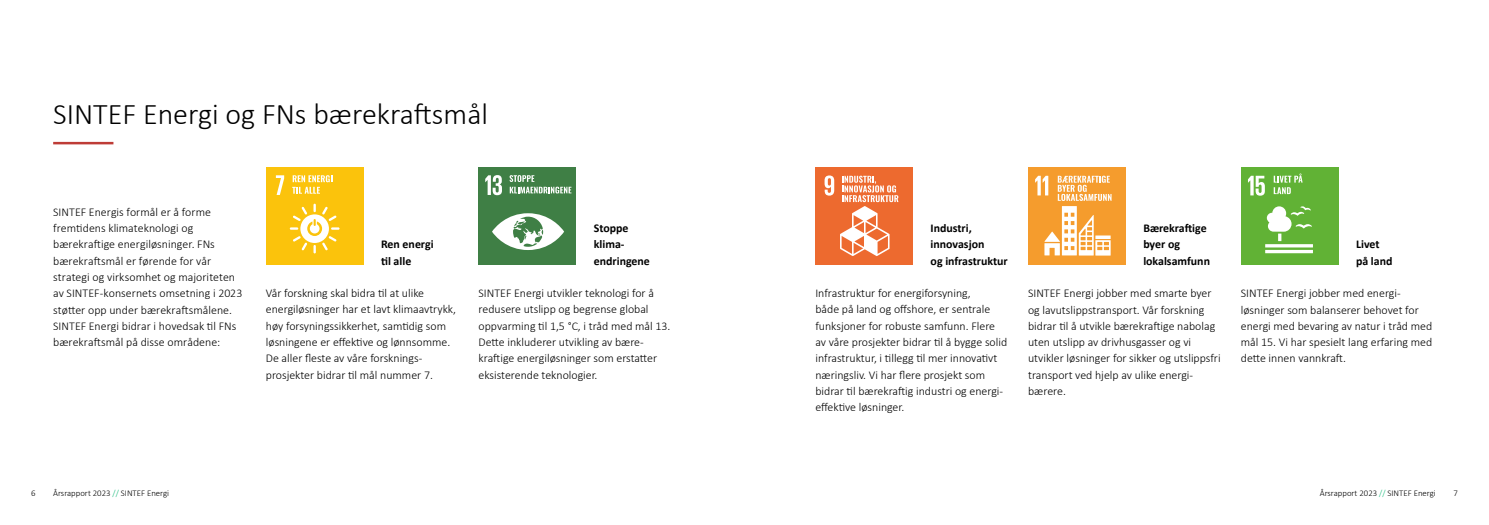
<style>
.page{position:relative;width:1489px;height:525px;background:#fff}
.page>*{position:absolute;margin:0;border:0;box-sizing:border-box;transform-origin:0 0}
.t1{font:300 30px "Calibri";color:#000}
.t2{font:300 11.88px/16.2px "Calibri";color:#000}
.t3{font:700 11.88px/16.2px "Calibri";color:#000}
.t4{font:300 8.75px "Calibri";color:#000}
.s1{color:#14b978}
</style>
<div class="page">
<hr style="left:53px;top:142px;width:60px;height:2px;background:#be3c37">
<div style="left:478px;top:167px;width:98px;height:97px;background:#3f7f45"></div>
<svg style="left:485px;top:175px;width:17px;height:20px"></svg>
<svg style="left:492px;top:213px;width:72px;height:37px"></svg>
<svg style="left:509px;top:175px;width:62px;height:18px"></svg>
<div style="left:266px;top:167px;width:97px;height:97px;background:#fbc30c"></div>
<svg style="left:276px;top:175px;width:8px;height:20px"></svg>
<svg style="left:290px;top:203px;width:49px;height:50px"></svg>
<svg style="left:292px;top:175px;width:40px;height:18px"></svg>
<div style="left:1028px;top:167px;width:97px;height:98px;background:#f59c2d"></div>
<svg style="left:1035px;top:176px;width:76px;height:79px"></svg>
<div style="left:815px;top:167px;width:97px;height:98px;background:#ed6a2f"></div>
<svg style="left:824px;top:175px;width:10px;height:20px"></svg>
<svg style="left:840px;top:176px;width:58px;height:80px"></svg>
<div style="left:1240px;top:167px;width:98px;height:98px;background:#61b235"></div>
<svg style="left:1248px;top:176px;width:16px;height:19px"></svg>
<hr style="left:1265px;top:244px;width:47px;height:3px;background:#fff">
<hr style="left:1265px;top:250px;width:47px;height:3px;background:#fff">
<svg style="left:1266px;top:206px;width:45px;height:35px"></svg>
<svg style="left:1273px;top:173px;width:29px;height:21px"></svg>
<h1 class="t1" style="left:53px;top:95px;width:436px">SINTEF Energi og FNs bærekraftsmål</h1>
<p class="t2" style="left:53px;top:204px;width:191px">SINTEF Energis formål er å forme fremtidens klimateknologi og bærekraftige energiløsninger. FNs bærekraftsmål er førende for vår strategi og virksomhet og majoriteten av SINTEF-konsernets omsetning i 2023 støtter opp under bærekraftsmålene.<br>SINTEF Energi bidrar i hovedsak til FNs bærekraftsmål på disse områdene:</p>
<p class="t3" style="left:381px;top:236px;width:54px">Ren energi til alle</p>
<p class="t2" style="left:266px;top:285px;width:192px">Vår forskning skal bidra til at ulike energiløsninger har et lavt klimaavtrykk, høy forsyningssikkerhet, samtidig som løsningene er effektive og lønnsomme.<br>De aller fleste av våre forsknings&shy;prosjekter bidrar til mål nummer 7.</p>
<p class="t3" style="left:593px;top:219px;width:58px">Stoppe klima&shy;endringene</p>
<p class="t2" style="left:478px;top:285px;width:193px">SINTEF Energi utvikler teknologi for å redusere utslipp og begrense global oppvarming til 1,5 °C, i tråd med mål 13.<br>Dette inkluderer utvikling av bære&shy;kraftige energiløsninger som erstatter eksisterende teknologier.</p>
<p class="t3" style="left:930px;top:219px;width:79px">Industri, innovasjon<br>og infrastruktur</p>
<p class="t2" style="left:815px;top:285px;width:193px">Infrastruktur for energiforsyning,<br>både på land og offshore, er sentrale funksjoner for robuste samfunn. Flere av våre prosjekter bidrar til å bygge solid infrastruktur, i tillegg til mer innovativt næringsliv. Vi har flere prosjekt som bidrar til bærekraftig industri og energi&shy;effektive løsninger.</p>
<p class="t3" style="left:1143px;top:219px;width:68px">Bærekraftige byer og lokalsamfunn</p>
<p class="t2" style="left:1028px;top:285px;width:194px">SINTEF Energi jobber med smarte byer og lavutslippstransport. Vår forskning bidrar til å utvikle bærekraftige nabolag uten utslipp av drivhusgasser og vi utvikler løsninger for sikker og utslippsfri transport ved hjelp av ulike energi&shy;bærere.</p>
<p class="t3" style="left:1355px;top:236px;width:38px">Livet på land</p>
<p class="t2" style="left:1240px;top:285px;width:193px">SINTEF Energi jobber med energi&shy;løsninger som balanserer behovet for energi med bevaring av natur i tråd med mål 15. Vi har spesielt lang erfaring med dette innen vannkraft.</p>
<p class="t4" style="left:31px;top:487px;width:6px">6</p>
<p class="t4" style="left:53px;top:487px;width:117px">Årsrapport 2023 <span class="s1">//</span> SINTEF Energi</p>
<p class="t4" style="left:1319px;top:487px;width:117px">Årsrapport 2023 <span class="s1">//</span> SINTEF Energi</p>
<p class="t4" style="left:1453px;top:487px;width:6px">7</p>
</div>
